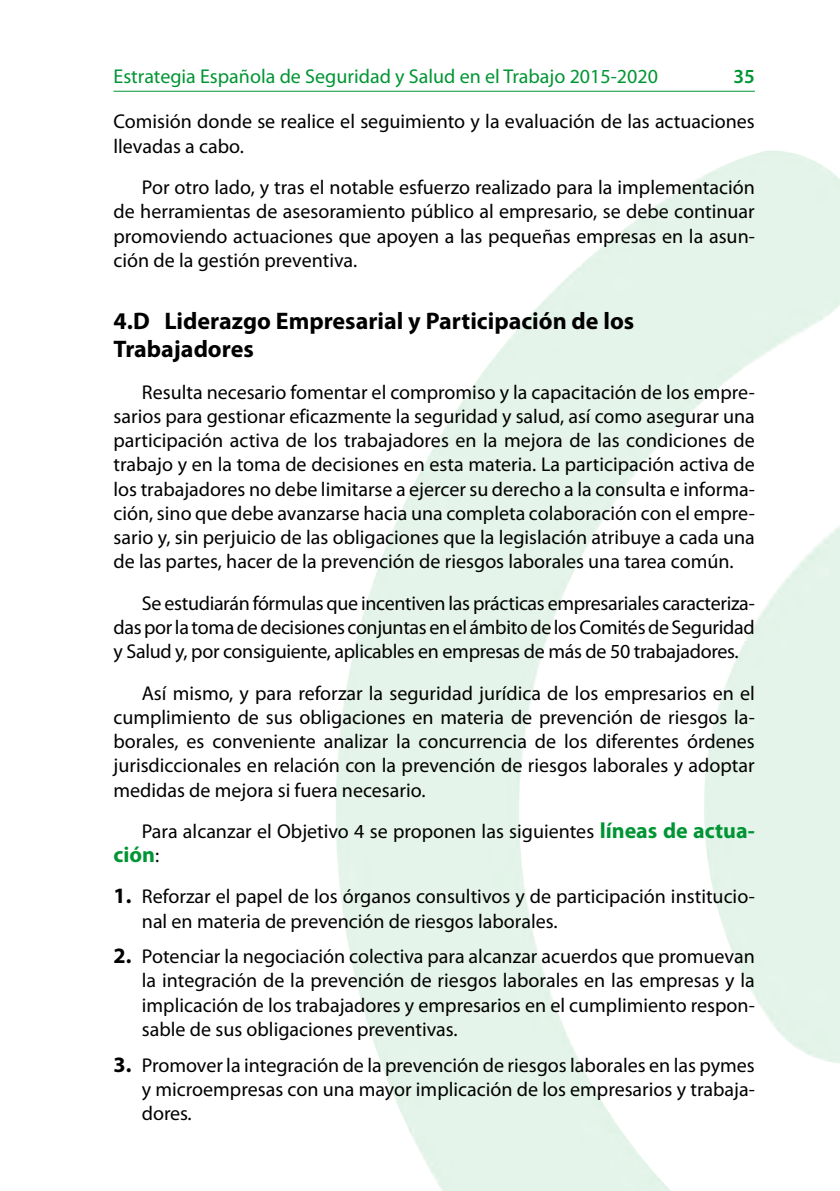
<style>
.page{position:relative;width:840px;height:1191px;background:#fff}
.page>*{position:absolute;margin:0;border:0;box-sizing:border-box;transform-origin:0 0}
.Título_2{font:700 24px "Myriad Pro";color:#000}
.Texto{font:700 22px "Myriad Pro";color:#009534}
.Texto-2{font:20px/24.2px "Myriad Pro";color:#000;text-align:justify}
.Texto_con_tabulación{font:20px/24.2px "Myriad Pro";color:#000;text-align:justify}
.t1{font:20px "Myriad Pro";color:#009534}
.t2{font:600 20px "Myriad Pro";color:#009534}
.s1{font-weight:700;font-size:22px;color:#009534}
.s2{font-weight:400;font-size:20px;color:#000}
.s3{font-weight:700;font-size:22px}
</style>
<div class="page">
<hr style="left:113px;top:91px;width:641px;height:1px;background:#009534">
<p class="t1" style="left:113px;top:64px;width:545px">Estrategia Española de Seguridad y Salud en el Trabajo 2015-2020</p>
<p class="t2" style="left:733px;top:63px;width:23px">35</p>
<p class="Texto-2" style="left:113px;top:109px;width:642px">Comisión donde se realice el seguimiento y la evaluación de las actuaciones llevadas a cabo.</p>
<p class="Texto-2" style="left:113px;top:175px;width:642px;text-indent:28px">Por otro lado, y tras el notable esfuerzo realizado para la implementación de herramientas de asesoramiento público al empresario, se debe continuar promoviendo actuaciones que apoyen a las pequeñas empresas en la asun&shy;ción de la gestión preventiva.</p>
<h2 class="Título_2" style="left:113px;top:305px;width:522px">4.D Liderazgo Empresarial y Participación de los</h2>
<h2 class="Título_2" style="left:113px;top:333px;width:142px">Trabajadores</h2>
<p class="Texto-2" style="left:113px;top:379px;width:642px;text-indent:28px">Resulta necesario fomentar el compromiso y la capacitación de los empre&shy;sarios para gestionar eficazmente la seguridad y salud, así como asegurar una participación activa de los trabajadores en la mejora de las condiciones de trabajo y en la toma de decisiones en esta materia. La participación activa de los trabajadores no debe limitarse a ejercer su derecho a la consulta e informa&shy;ción, sino que debe avanzarse hacia una completa colaboración con el empre&shy;sario y, sin perjuicio de las obligaciones que la legislación atribuye a cada una de las partes, hacer de la prevención de riesgos laborales una tarea común.</p>
<p class="Texto-2" style="left:113px;top:590px;width:642px;text-indent:28px">Se estudiarán fórmulas que incentiven las prácticas empresariales caracteriza&shy;das por la toma de decisiones conjuntas en el ámbito de los Comités de Seguridad y Salud y, por consiguiente, aplicables en empresas de más de 50 trabajadores.</p>
<p class="Texto-2" style="left:113px;top:680px;width:642px;text-indent:28px">Así mismo, y para reforzar la seguridad jurídica de los empresarios en el cumplimiento de sus obligaciones en materia de prevención de riesgos la&shy;borales, es conveniente analizar la concurrencia de los diferentes órdenes jurisdiccionales en relación con la prevención de riesgos laborales y adoptar medidas de mejora si fuera necesario.</p>
<p class="Texto-2" style="left:142px;top:818px;width:614px">Para alcanzar el Objetivo 4 se proponen las siguientes <span class="s1">líneas de actua-</span></p>
<p class="Texto" style="left:113px;top:840px;width:47px">ción<span class="s2">:</span></p>
<p class="Texto_con_tabulación" style="left:142px;top:884px;width:614px;text-indent:-28px"><span class="s3">1.</span> Reforzar el papel de los órganos consultivos y de participación institucio&shy;nal en materia de prevención de riesgos laborales.</p>
<p class="Texto_con_tabulación" style="left:142px;top:944px;width:614px;text-indent:-28px"><span class="s3">2.</span> Potenciar la negociación colectiva para alcanzar acuerdos que promuevan la integración de la prevención de riesgos laborales en las empresas y la implicación de los trabajadores y empresarios en el cumplimiento respon&shy;sable de sus obligaciones preventivas.</p>
<p class="Texto_con_tabulación" style="left:142px;top:1052px;width:614px;text-indent:-28px"><span class="s3">3.</span> Promover la integración de la prevención de riesgos laborales en las pymes y microempresas con una mayor implicación de los empresarios y trabaja&shy;dores.</p>
</div>
